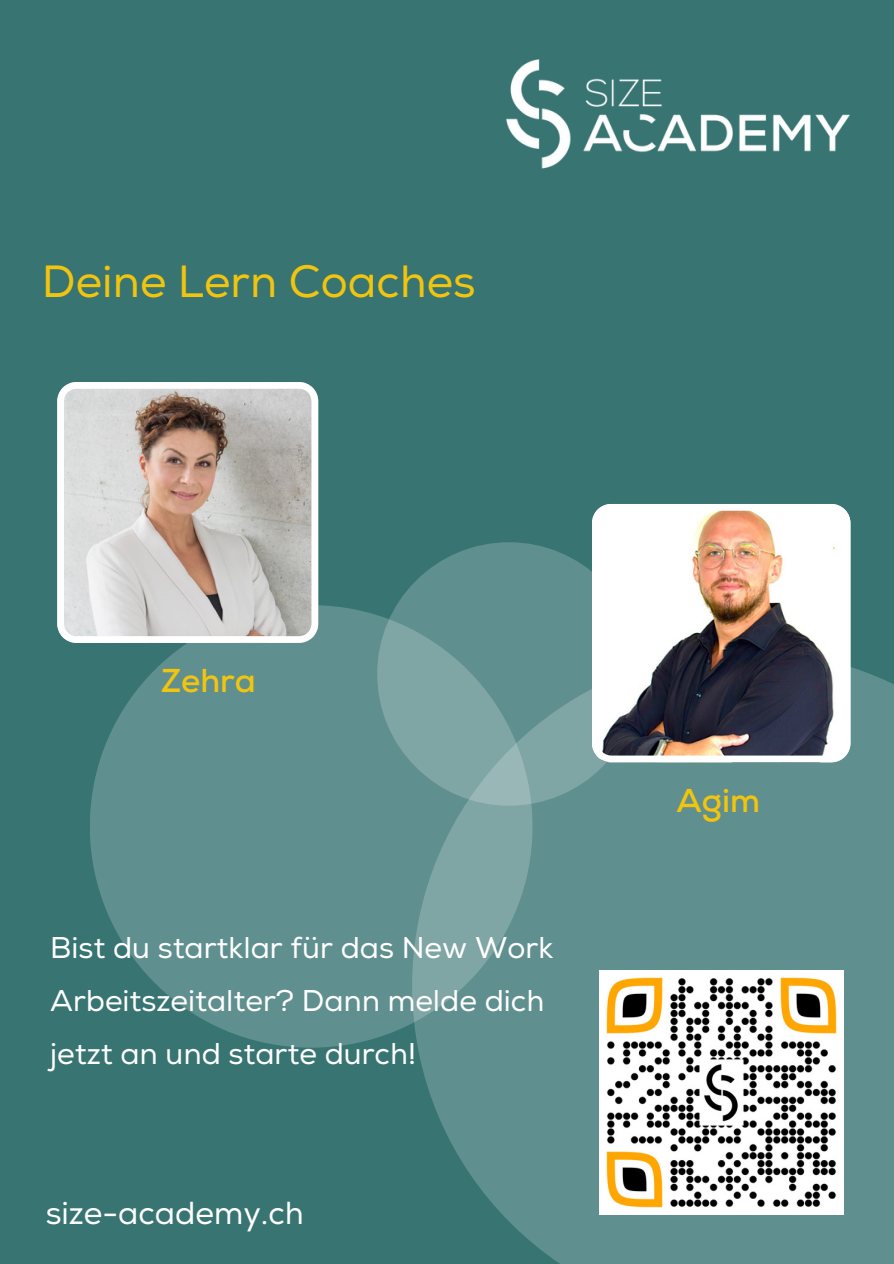
<style>
.page{position:relative;width:894px;height:1264px;background:#fff}
.page>*{position:absolute;margin:0;border:0;box-sizing:border-box;transform-origin:0 0}
.t1{font:45px "Nexa";color:#f1c40f}
.t2{font:700 33px "Nexa";color:#f1c40f}
.t3{font:31.8px "Nexa";color:#fff}
.t4{font:30px/52.8px "Nexa";color:#fff}
</style>
<div class="page">
<div style="left:0;top:0;width:893px;height:1263px;background:#377472"></div>
<svg style="left:412px;top:650px;width:481px;height:613px;background:#5c8d8c"></svg>
<svg style="left:90px;top:605px;width:442px;height:442px;background:#629190"></svg>
<svg style="left:377px;top:542px;width:263px;height:263px;background:#6f9a99"></svg>
<svg style="left:57px;top:382px;width:261px;height:261px;background:#c9c2be"></svg>
<svg style="left:592px;top:504px;width:258px;height:258px;background:#b1a8a8"></svg>
<img style="left:506px;top:59px;width:344px;height:110px">
<img style="left:599px;top:970px;width:244px;height:244px">
<p class="t1" style="left:42px;top:255px;width:435px">Deine Lern Coaches</p>
<p class="t2" style="left:161px;top:661px;width:96px">Zehra</p>
<p class="t4" style="left:50px;top:922px;width:504px">Bist du startklar für das New Work<br>Arbeitszeitalter? Dann melde dich jetzt an und starte durch!</p>
<h1 class="t3" style="left:46px;top:1194px;width:260px">size-academy.ch</h1>
<h2 class="t2" style="left:676px;top:781px;width:85px">Agim</h2>
</div>
